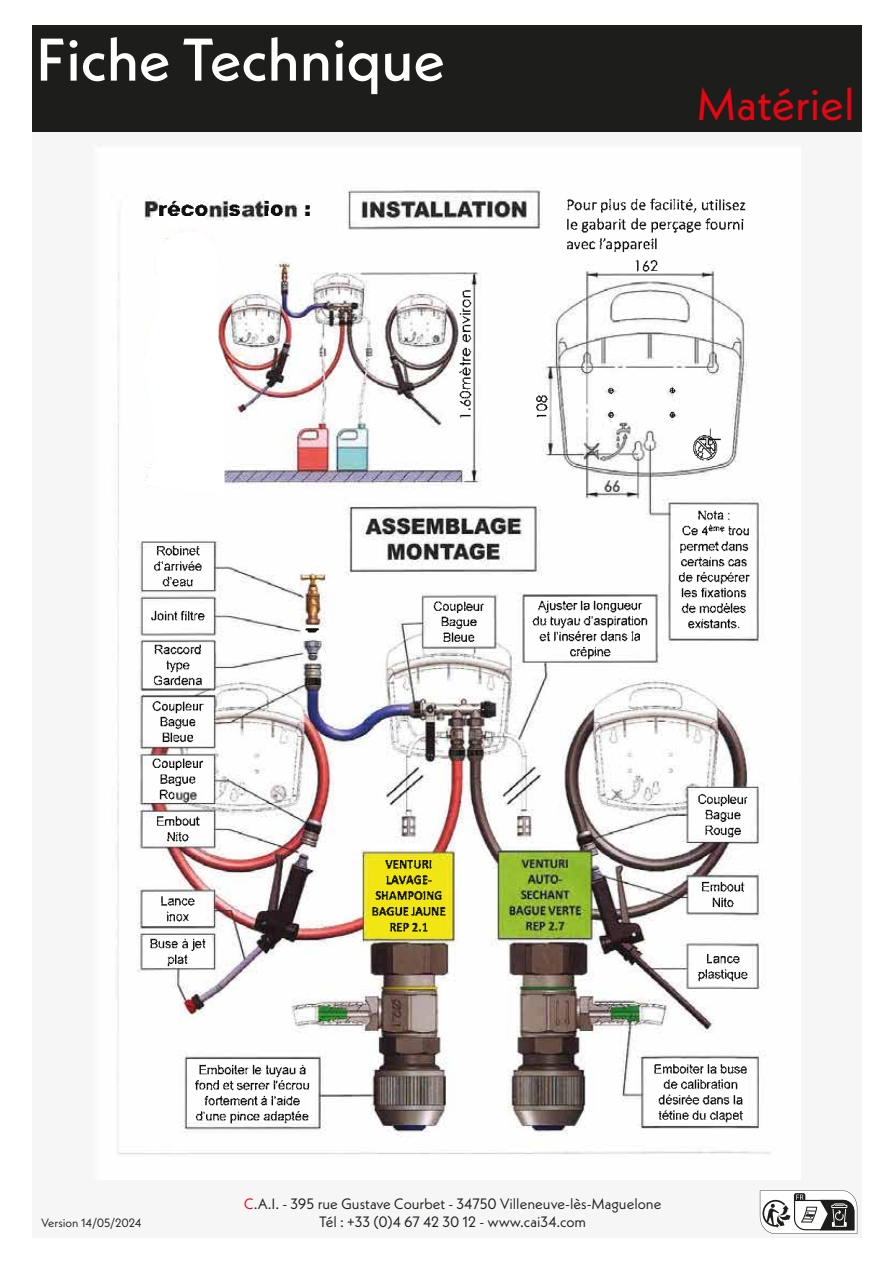
<style>
.page{position:relative;width:893px;height:1263px;background:#fff}
.page>*{position:absolute;margin:0;border:0;box-sizing:border-box;transform-origin:0 0}
.t1{font:500 60px "Neue Kabel";color:#fff}
.t2{font:45px "Neue Kabel";color:#e30613}
.t3{font:15px/18px "Neue Kabel";color:#1d1d1b;text-align:center}
.t4{font:12px "Neue Kabel";color:#1d1d1b}
.s1{color:#e30613}
</style>
<div class="page">
<div style="left:32px;top:25px;width:829px;height:1212px;background:#f6f6f6"></div>
<div style="left:32px;top:25px;width:829px;height:107px;background:#1d1d1b"></div>
<svg style="left:760px;top:1190px;width:97px;height:43px"></svg>
<img style="left:118px;top:190px;width:651px;height:964px">
<img style="left:145px;top:198px;width:606px;height:925px">
<img style="left:371px;top:860px;width:75px;height:72px">
<div style="left:144px;top:231px;width:83px;height:262px;background:#fff"></div>
<svg style="left:234px;top:355px;width:11px;height:7px"></svg>
<h1 class="t1" style="left:36px;top:21px;width:410px">Fiche Technique</h1>
<h2 class="t2" style="left:696px;top:75px;width:159px">Matériel</h2>
<p class="t4" style="left:41px;top:1215px;width:102px">Version 14/05/2024</p>
<p class="t3" style="left:244px;top:1195px;width:419px"><span class="s1">C</span>.A.I. - 395 rue Gustave Courbet - 34750 Villeneuve-lès-Maguelone<br>Tél : +33 (0)4 67 42 30 12 - www.cai34.com</p>
</div>
